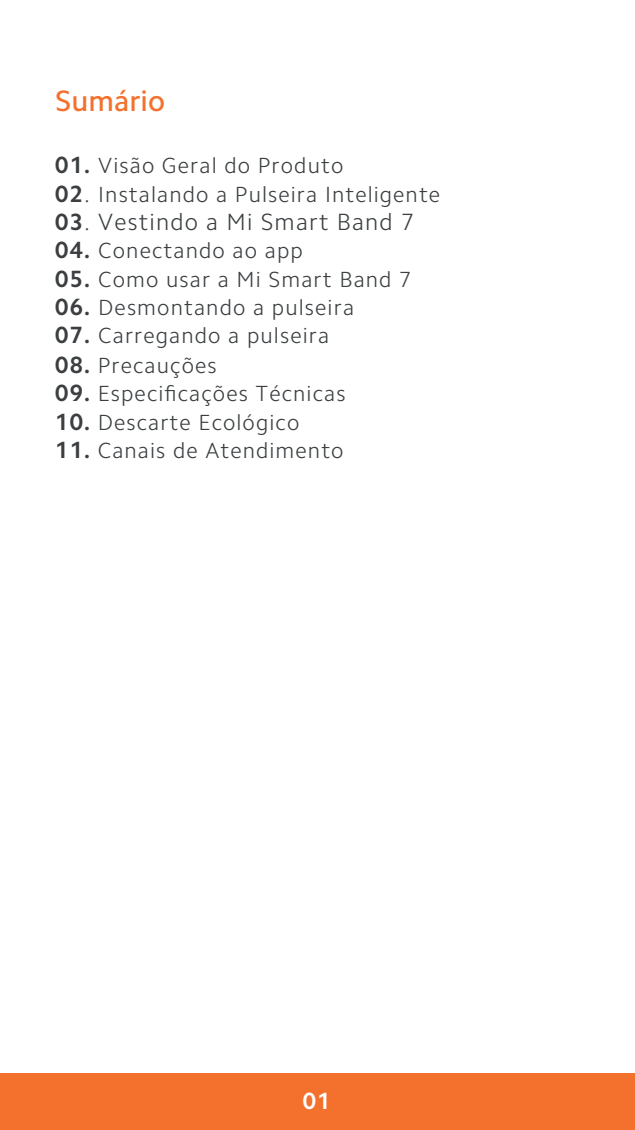
<style>
.page{position:relative;width:635px;height:1130px;background:#fff}
.page>*{position:absolute;margin:0;border:0;box-sizing:border-box;transform-origin:0 0}
.t1{font:500 29.6px "Camphor Pro";color:#f3712c}
.t2{font:300 23.6px "Camphor Pro";letter-spacing:.05em;color:#3b3f41}
.t3{font:700 23.6px "Camphor Pro";color:#fff}
.t4{font:300 22px "Camphor Pro";letter-spacing:.05em;color:#3b3f41}
.s1{font-weight:700;font-size:23.6px}
.s2{font-size:23.6px}
.s3{font-weight:700}
</style>
<div class="page">
<div style="left:0;top:1073px;width:635px;height:56px;background:#f3712c"></div>
<h1 class="t1" style="left:55px;top:83px;width:111px">Sumário</h1>
<p class="t4" style="left:55px;top:153px;width:290px"><span class="s1">01.</span> Visão Geral do Produto</p>
<p class="t4" style="left:55px;top:181px;width:386px"><span class="s1">02</span><span class="s2">.</span> Instalando a Pulseira Inteligente</p>
<p class="t2" style="left:55px;top:208px;width:361px"><span class="s3">03</span>. Vestindo a Mi Smart Band 7</p>
<p class="t4" style="left:55px;top:237px;width:249px"><span class="s1">04.</span> Conectando ao app</p>
<p class="t4" style="left:55px;top:266px;width:358px"><span class="s1">05.</span> Como usar a Mi Smart Band 7</p>
<p class="t4" style="left:55px;top:294px;width:300px"><span class="s1">06.</span> Desmontando a pulseira</p>
<p class="t4" style="left:55px;top:322px;width:276px"><span class="s1">07.</span> Carregando a pulseira</p>
<p class="t4" style="left:55px;top:352px;width:163px"><span class="s1">08.</span> Precauções</p>
<p class="t4" style="left:55px;top:380px;width:292px"><span class="s1">09.</span> Especificações Técnicas</p>
<p class="t4" style="left:55px;top:409px;width:246px"><span class="s1">10.</span> Descarte Ecológico</p>
<p class="t4" style="left:55px;top:437px;width:290px"><span class="s1">11.</span> Canais de Atendimento</p>
<p class="t3" style="left:303px;top:1087px;width:29px">01</p>
</div>
